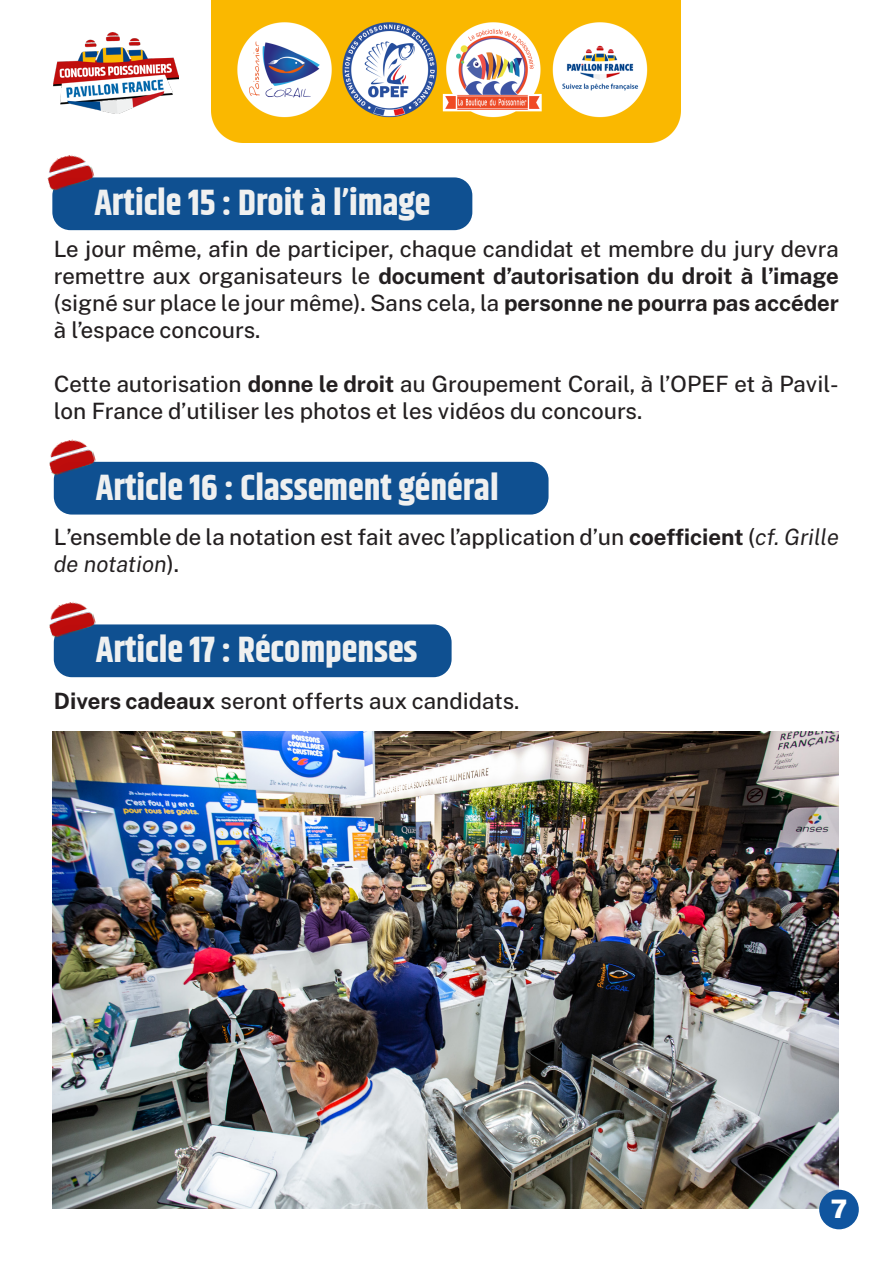
<style>
.page{position:relative;width:893px;height:1263px;background:#fff}
.page>*{position:absolute;margin:0;border:0;box-sizing:border-box;transform-origin:0 0}
.t1{font:700 36px "Khand";color:#eff0f0}
.t2{font:900 25.5px "Public Sans";color:#fff}
.t3{font:500 22.5px/27px "Public Sans";color:#231f20}
.s1{font-weight:700}
.s2{font-weight:400;font-style:italic}
</style>
<div class="page">
<img style="left:52px;top:731px;width:787px;height:478px">
<img style="left:54px;top:32px;width:124px;height:82px">
<img style="left:212px;top:0;width:469px;height:142px">
<div style="left:52px;top:177px;width:420px;height:53px;background:#0f5091;border-radius:18px"></div>
<img style="left:47px;top:155px;width:48px;height:36px">
<div style="left:819px;top:1190px;width:40px;height:39px;background:#10559f;border-radius:50%"></div>
<div style="left:54px;top:462px;width:495px;height:52px;background:#0f5091;border-radius:18px"></div>
<img style="left:49px;top:439px;width:48px;height:37px">
<div style="left:54px;top:624px;width:398px;height:53px;background:#0f5091;border-radius:18px"></div>
<img style="left:49px;top:601px;width:48px;height:37px">
<p class="t1" style="left:94px;top:177px;width:337px">Article 15 : Droit à l’image</p>
<p class="t3" style="left:54px;top:234px;width:786px;text-align:justify">Le jour même, afin de participer, chaque candidat et membre du jury devra remettre aux organisateurs le <span class="s1">document d’autorisation du droit à l’image </span>(signé sur place le jour même). Sans cela, la <span class="s1">personne ne pourra pas accéder </span>à l’espace concours.</p>
<p class="t3" style="left:54px;top:369px;width:786px">Cette autorisation <span class="s1">donne le droit</span> au Groupement Corail, à l’OPEF et à Pavil&shy;lon France d’utiliser les photos et les vidéos du concours.</p>
<p class="t1" style="left:96px;top:462px;width:404px">Article 16 : Classement général</p>
<p class="t3" style="left:54px;top:522px;width:786px">L’ensemble de la notation est fait avec l’application d’un <span class="s1">coefficient</span> (<span class="s2">cf. Grille de notation</span>).</p>
<p class="t1" style="left:96px;top:624px;width:323px">Article 17 : Récompenses</p>
<p class="t3" style="left:54px;top:686px;width:467px"><span class="s1">Divers cadeaux</span> seront offerts aux candidats.</p>
<p class="t2" style="left:831px;top:1189px;width:17px">7</p>
</div>
